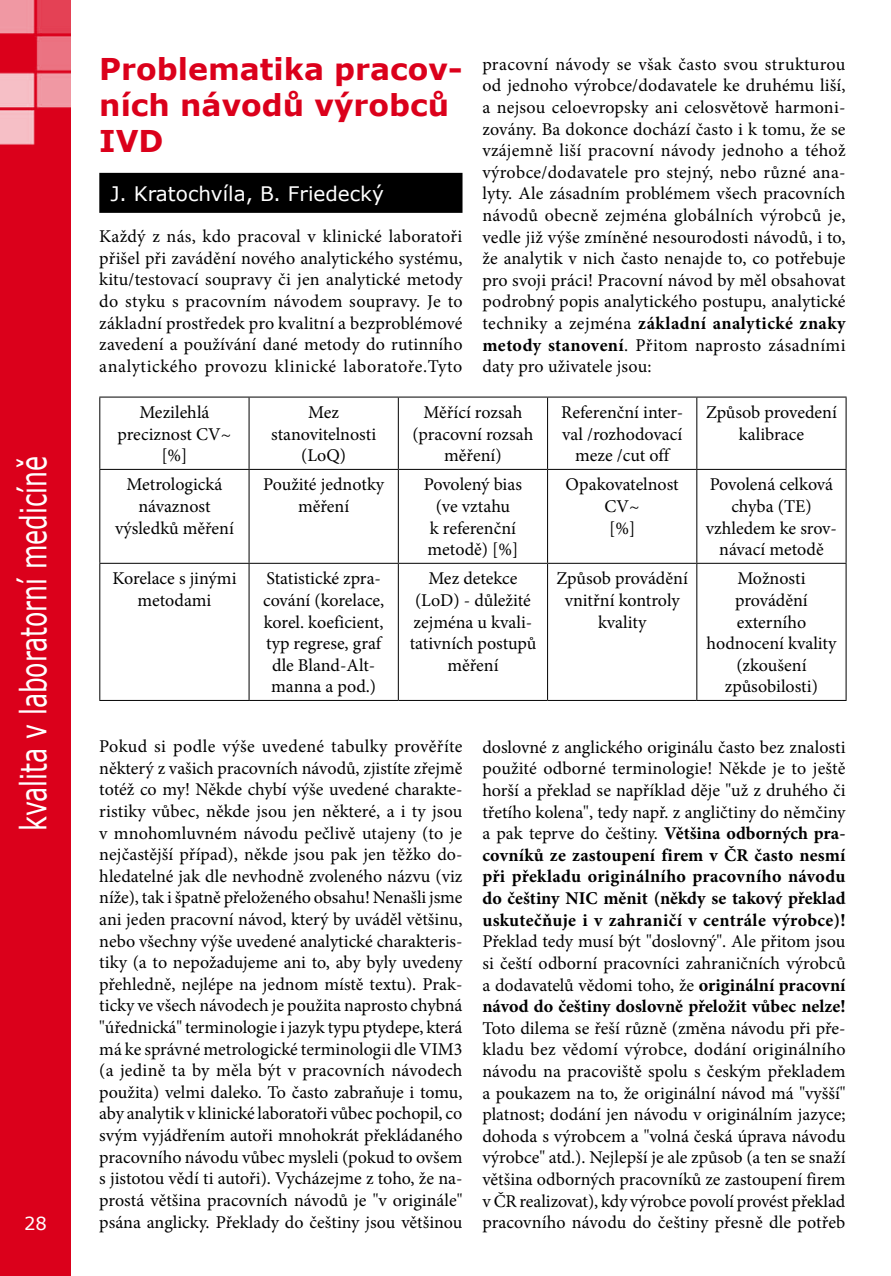
<style>
.page{position:relative;width:891px;height:1276px;background:#fff}
.page>*{position:absolute;margin:0;border:0;box-sizing:border-box;transform-origin:0 0}
.t1{font:36px "Verdana";color:#fff;scale:.7 1}
.t2{font:700 30px/36px "Verdana";color:#db001b}
.t3{font:20px "Verdana";color:#fff}
.t4{font:18px/21.6px "Minion Pro";color:#000;text-align:center}
.t5{font:18px "Verdana";color:#fff}
.s1{font-weight:700}
</style>
<div class="page">
<img style="left:0;top:0;width:71px;height:1276px">
<div style="left:99px;top:173px;width:363px;height:40px;background:#000"></div>
<hr style="left:99px;top:396px;width:150px;height:1px;background:#000">
<hr style="left:99px;top:397px;width:1px;height:72px;background:#000">
<hr style="left:249px;top:396px;width:149px;height:1px;background:#000">
<hr style="left:248px;top:397px;width:1px;height:72px;background:#000">
<hr style="left:398px;top:396px;width:149px;height:1px;background:#000">
<hr style="left:397px;top:397px;width:1px;height:72px;background:#000">
<hr style="left:547px;top:396px;width:149px;height:1px;background:#000">
<hr style="left:547px;top:397px;width:1px;height:72px;background:#000">
<hr style="left:696px;top:396px;width:150px;height:1px;background:#000">
<hr style="left:696px;top:397px;width:1px;height:72px;background:#000">
<hr style="left:845px;top:397px;width:1px;height:72px;background:#000">
<hr style="left:99px;top:469px;width:150px;height:1px;background:#000">
<hr style="left:99px;top:470px;width:1px;height:93px;background:#000">
<hr style="left:249px;top:469px;width:149px;height:1px;background:#000">
<hr style="left:248px;top:470px;width:1px;height:93px;background:#000">
<hr style="left:398px;top:469px;width:149px;height:1px;background:#000">
<hr style="left:397px;top:470px;width:1px;height:93px;background:#000">
<hr style="left:547px;top:469px;width:149px;height:1px;background:#000">
<hr style="left:547px;top:470px;width:1px;height:93px;background:#000">
<hr style="left:696px;top:469px;width:150px;height:1px;background:#000">
<hr style="left:696px;top:470px;width:1px;height:93px;background:#000">
<hr style="left:845px;top:470px;width:1px;height:93px;background:#000">
<hr style="left:99px;top:563px;width:150px;height:1px;background:#000">
<hr style="left:99px;top:564px;width:1px;height:136px;background:#000">
<hr style="left:249px;top:563px;width:149px;height:1px;background:#000">
<hr style="left:248px;top:564px;width:1px;height:136px;background:#000">
<hr style="left:398px;top:563px;width:149px;height:1px;background:#000">
<hr style="left:397px;top:564px;width:1px;height:136px;background:#000">
<hr style="left:547px;top:563px;width:149px;height:1px;background:#000">
<hr style="left:547px;top:564px;width:1px;height:136px;background:#000">
<hr style="left:696px;top:563px;width:150px;height:1px;background:#000">
<hr style="left:696px;top:564px;width:1px;height:136px;background:#000">
<hr style="left:845px;top:564px;width:1px;height:136px;background:#000">
<hr style="left:99px;top:700px;width:150px;height:1px;background:#000">
<hr style="left:249px;top:700px;width:149px;height:1px;background:#000">
<hr style="left:398px;top:700px;width:149px;height:1px;background:#000">
<hr style="left:547px;top:700px;width:149px;height:1px;background:#000">
<hr style="left:696px;top:700px;width:150px;height:1px;background:#000">
<h1 class="t1" style="left:10px;top:831px;width:538px;rotate:-90deg">kvalita v laboratorní medicíně</h1>
<p class="t5" style="left:24px;top:1211px;width:24px">28</p>
<h2 class="t2" style="left:99px;top:50px;width:364px">Problematika pracov&shy;ních návodů výrobců<br>IVD</h2>
<p class="t3" style="left:111px;top:181px;width:275px">J. Kratochvíla, B. Friedecký</p>
<p class="t4" style="left:99px;top:226px;width:364px;text-align:justify">Každý z nás, kdo pracoval v klinické laboratoři přišel při zavádění nového analytického systému, kitu/testovací soupravy či jen analytické metody do styku s pracovním návodem soupravy. Je to základní prostředek pro kvalitní a bezproblémové zavedení a používání dané metody do rutinního analytického provozu klinické laboratoře.Tyto</p>
<p class="t4" style="left:482px;top:53px;width:364px;text-align:justify">pracovní návody se však často svou strukturou od jednoho výrobce/dodavatele ke druhému liší, a nejsou celoevropsky ani celosvětově harmoni&shy;zovány. Ba dokonce dochází často i k tomu, že se vzájemně liší pracovní návody jednoho a téhož výrobce/dodavatele pro stejný, nebo různé ana&shy;lyty. Ale zásadním problémem všech pracovních návodů obecně zejména globálních výrobců je, vedle již výše zmíněné nesourodosti návodů, i to, že analytik v nich často nenajde to, co potřebuje pro svoji práci! Pracovní návod by měl obsahovat podrobný popis analytického postupu, analytické techniky a zejména <span class="s1">základní analytické znaky metody stanovení</span>. Přitom naprosto zásadními daty pro uživatele jsou:</p>
<p class="t4" style="left:118px;top:402px;width:115px">Mezilehlá preciznost CV~ [%]</p>
<p class="t4" style="left:271px;top:402px;width:106px">Mez stanovitelnosti (LoQ)</p>
<p class="t4" style="left:412px;top:402px;width:123px">Měřící rozsah (pracovní rozsah měření)</p>
<p class="t4" style="left:561px;top:402px;width:123px">Referenční inter&shy;val /rozhodovací meze /cut off</p>
<p class="t4" style="left:705px;top:402px;width:132px">Způsob provedení kalibrace</p>
<p class="t4" style="left:115px;top:474px;width:120px">Metrologická návaznost výsledků měření</p>
<p class="t4" style="left:263px;top:474px;width:122px">Použité jednotky měření</p>
<p class="t4" style="left:423px;top:474px;width:99px">Povolený bias (ve vztahu<br>k referenční metodě) [%]</p>
<p class="t4" style="left:565px;top:474px;width:115px">Opakovatelnost<br>CV~<br>[%]</p>
<p class="t4" style="left:705px;top:474px;width:133px">Povolená celková chyba (TE) vzhledem ke srov&shy;návací metodě</p>
<p class="t4" style="left:112px;top:568px;width:125px">Korelace s jinými metodami</p>
<p class="t4" style="left:263px;top:568px;width:123px">Statistické zpra&shy;cování (korelace, korel. koeficient, typ regrese, graf dle Bland-Alt&shy;manna a pod.)</p>
<p class="t4" style="left:409px;top:568px;width:128px">Mez detekce (LoD) - důležité zejména u kvali&shy;tativních postupů měření</p>
<p class="t4" style="left:556px;top:568px;width:133px">Způsob provádění vnitřní kontroly kvality</p>
<p class="t4" style="left:706px;top:568px;width:131px">Možnosti provádění externího hodnocení kvality (zkoušení způsobilosti)</p>
<p class="t4" style="left:99px;top:735px;width:364px;text-align:justify">Pokud si podle výše uvedené tabulky prověříte některý z vašich pracovních návodů, zjistíte zřejmě totéž co my! Někde chybí výše uvedené charakte&shy;ristiky vůbec, někde jsou jen některé, a i ty jsou v mnohomluvném návodu pečlivě utajeny (to je nejčastější případ), někde jsou pak jen těžko do&shy;hledatelné jak dle nevhodně zvoleného názvu (viz níže), tak i špatně přeloženého obsahu! Nenašli jsme ani jeden pracovní návod, který by uváděl většinu, nebo všechny výše uvedené analytické charakteris&shy;tiky (a to nepožadujeme ani to, aby byly uvedeny přehledně, nejlépe na jednom místě textu). Prak&shy;ticky ve všech návodech je použita naprosto chybná "úřednická" terminologie i jazyk typu ptydepe, která má ke správné metrologické terminologii dle VIM3 (a jedině ta by měla být v pracovních návodech použita) velmi daleko. To často zabraňuje i tomu, aby analytik v klinické laboratoři vůbec pochopil, co svým vyjádřením autoři mnohokrát překládaného pracovního návodu vůbec mysleli (pokud to ovšem s jistotou vědí ti autoři). Vycházejme z toho, že na&shy;prostá většina pracovních návodů je "v originále" psána anglicky. Překlady do češtiny jsou většinou</p>
<p class="t4" style="left:482px;top:736px;width:364px;text-align:justify">doslovné z anglického originálu často bez znalosti použité odborné terminologie! Někde je to ještě horší a překlad se například děje "už z druhého či třetího kolena", tedy např. z angličtiny do němčiny a pak teprve do češtiny. <span class="s1">Většina odborných pra&shy;covníků ze zastoupení firem v ČR často nesmí při překladu originálního pracovního návodu do češtiny NIC měnit (někdy se takový překlad uskutečňuje i v zahraničí v centrále výrobce)!</span></p>
<p class="t4" style="left:482px;top:931px;width:364px;text-align:justify">Překlad tedy musí být "doslovný". Ale přitom jsou si čeští odborní pracovníci zahraničních výrobců a dodavatelů vědomi toho, že <span class="s1">originální pracovní návod do češtiny doslovně přeložit vůbec nelze!</span></p>
<p class="t4" style="left:482px;top:1017px;width:365px;text-align:justify">Toto dilema se řeší různě (změna návodu při pře&shy;kladu bez vědomí výrobce, dodání originálního návodu na pracoviště spolu s českým překladem a poukazem na to, že originální návod má "vyšší" platnost; dodání jen návodu v originálním jazyce; dohoda s výrobcem a "volná česká úprava návodu výrobce" atd.). Nejlepší je ale způsob (a ten se snaží většina odborných pracovníků ze zastoupení firem v ČR realizovat), kdy výrobce povolí provést překlad pracovního návodu do češtiny přesně dle potřeb</p>
</div>
